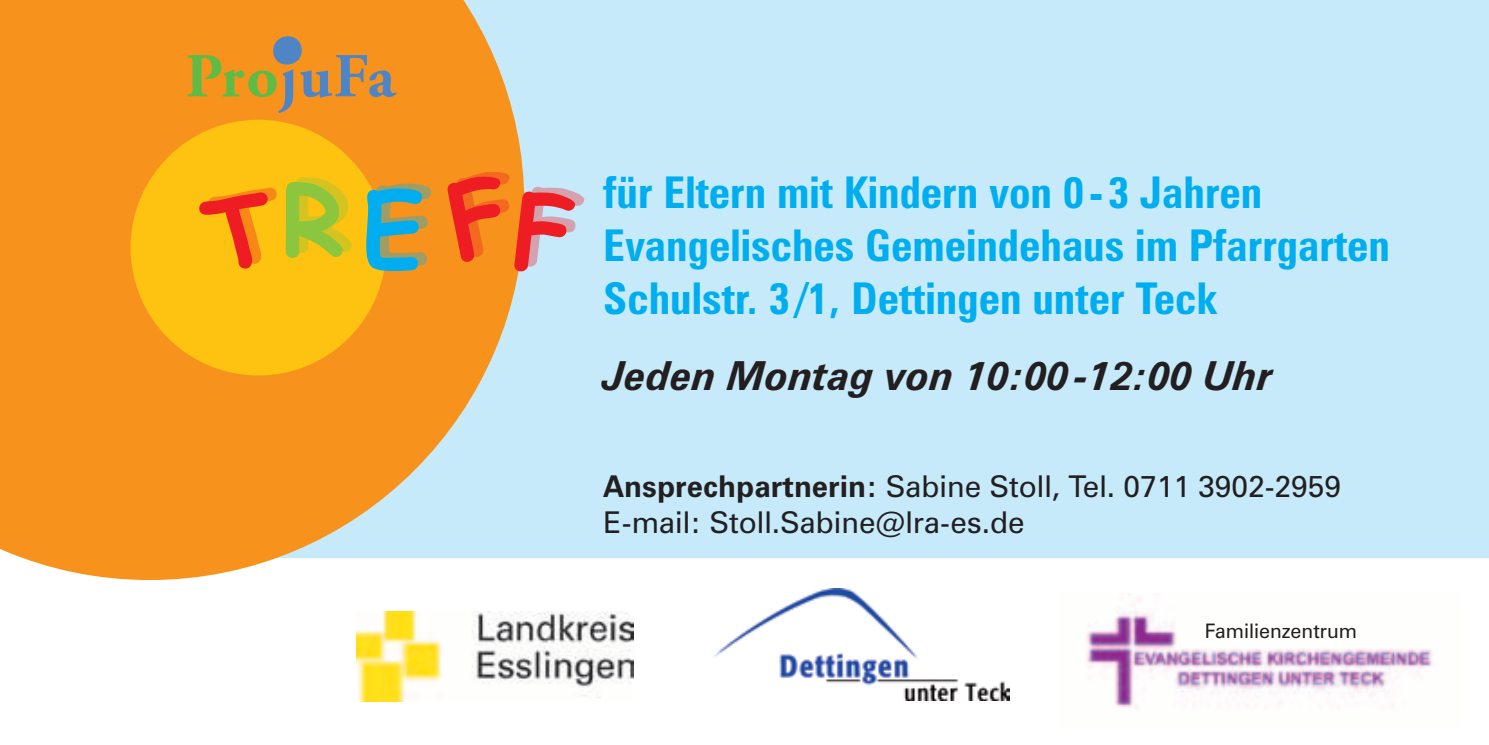
<style>
.page{position:relative;width:1489px;height:745px;background:#fff}
.page>*{position:absolute;margin:0;border:0;box-sizing:border-box;transform-origin:0 0}
.t1{font:700 condensed 43.75px/52.5px "Zurich BT";color:#00aeef}
.t2{font:italic 700 40px "Zurich BT";color:#231f20}
.t3{font:30px/36px "Zurich BT";color:#231f20}
.t4{font:20px "Zurich BT";color:#231f20}
.s1{font-weight:700}
</style>
<div class="page">
<div style="left:524px;top:0;width:964px;height:557px;background:#c6eafa"></div>
<svg style="left:0;top:0;width:524px;height:579px;background:#f1a140"></svg>
<svg style="left:131px;top:120px;width:255px;height:255px;background:#fcb513"></svg>
<svg style="left:199px;top:187px;width:78px;height:81px;background:#f88e15"></svg>
<svg style="left:286px;top:177px;width:66px;height:81px;background:#bcc429"></svg>
<svg style="left:366px;top:183px;width:65px;height:88px;background:#78a288"></svg>
<svg style="left:447px;top:172px;width:137px;height:99px;background:#e58460"></svg>
<div style="left:273px;top:36px;width:29px;height:29px;background:#4f85c5;border-radius:50%"></div>
<svg style="left:187px;top:55px;width:106px;height:58px;background:#c89a32"></svg>
<svg style="left:300px;top:55px;width:96px;height:43px;background:#bc8e57"></svg>
<img style="left:356px;top:611px;width:277px;height:90px">
<img style="left:713px;top:588px;width:296px;height:112px">
<img style="left:1086px;top:593px;width:347px;height:115px">
<p class="t1" style="left:603px;top:166px;width:788px">für Eltern mit Kindern von 0 - 3 Jahren<br>Evangelisches Gemeindehaus im Pfarrgarten<br>Schulstr. 3 /1, Dettingen unter Teck</p>
<p class="t2" style="left:603px;top:351px;width:671px">Jeden Montag von 10:00-12:00 Uhr</p>
<p class="t3" style="left:603px;top:467px;width:739px"><span class="s1">Ansprechpartnerin:</span> Sabine Stoll, Tel. 0711 3902-2959<br>E-mail: Stoll.Sabine@lra-es.de</p>
<p class="t4" style="left:1204px;top:618px;width:154px">Familienzentrum</p>
</div>
